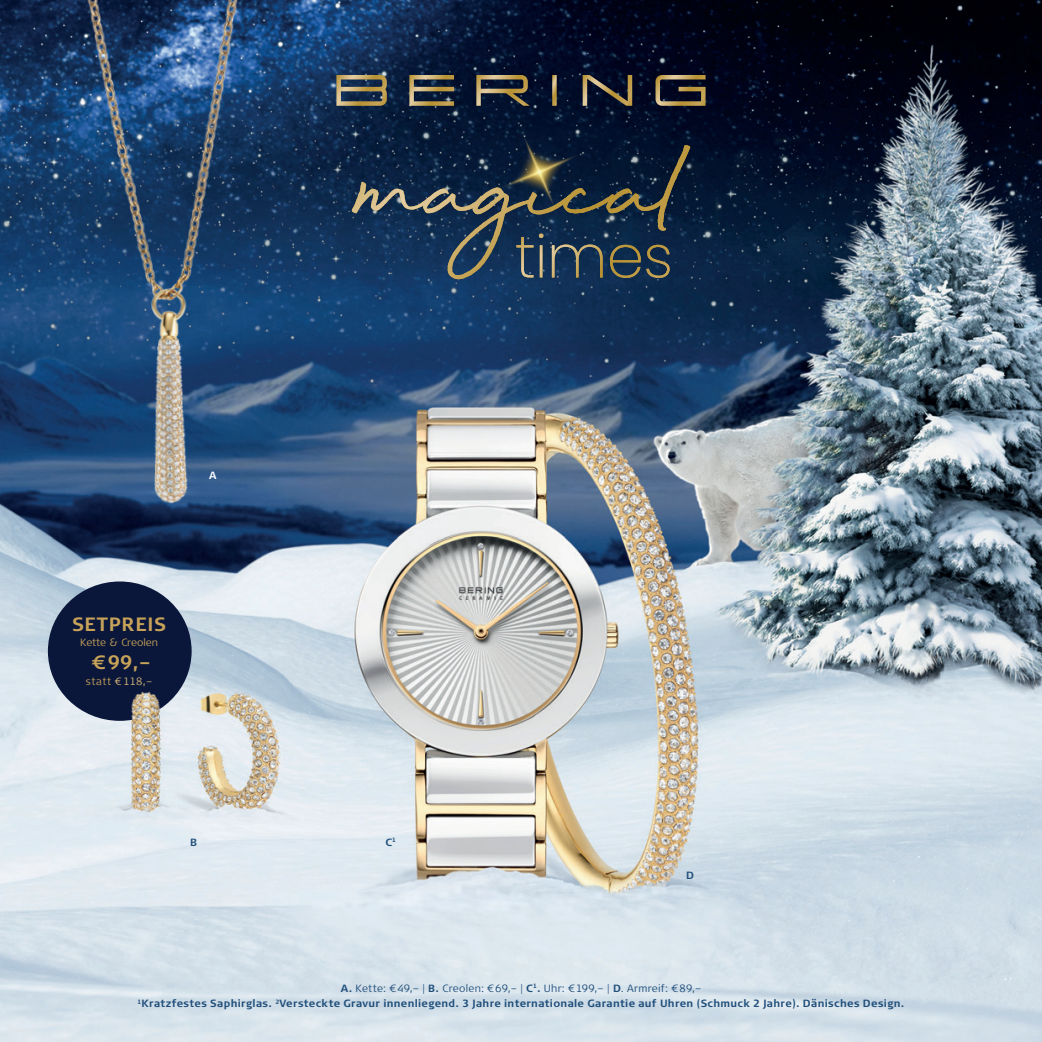
<style>
.page{position:relative;width:1042px;height:1042px;background:#fff}
.page>*{position:absolute;margin:0;border:0;box-sizing:border-box;transform-origin:0 0}
.t1{font:700 19.25px "Signa Pro";letter-spacing:.04em;color:#c7a359}
.t2{font:700 10.5px/15.8px "Signa Pro";letter-spacing:.03em;color:#1f4e7a;text-align:center}
.t3{font:300 10.5px "Signa Pro";letter-spacing:-.005em;color:#c7a359}
.t4{font:300 10.5px "Signa Pro";letter-spacing:.045em;color:#d1b477}
.t5{font:700 10.5px "Signa Pro";color:#fff}
.s1{color:#c7a359}
.s2{font-weight:300}
</style>
<div class="page">
<img style="left:0;top:0;width:1042px;height:1042px">
<div style="left:48px;top:581px;width:144px;height:140px;background:#0a163a;border-radius:50%"></div>
<img style="left:107px;top:692px;width:69px;height:87px">
<img style="left:3px;top:0;width:422px;height:570px">
<svg style="left:655px;top:75px;width:50px;height:31px;background:#584d3b"></svg>
<svg style="left:409px;top:75px;width:45px;height:31px"></svg>
<svg style="left:552px;top:75px;width:5px;height:31px"></svg>
<svg style="left:583px;top:75px;width:49px;height:31px;background:#413d39"></svg>
<svg style="left:336px;top:75px;width:51px;height:31px;background:#706c58"></svg>
<svg style="left:476px;top:75px;width:54px;height:31px;background:#524e43"></svg>
<svg style="left:352px;top:145px;width:338px;height:134px;background:#243a51"></svg>
<svg style="left:595px;top:145px;width:90px;height:65px;background:#202b35"></svg>
<svg style="left:483px;top:106px;width:112px;height:117px;background:#1f2d3b"></svg>
<p class="t5" style="left:209px;top:468px;width:9px">A</p>
<p class="t1" style="left:72px;top:611px;width:95px">SETPREIS</p>
<p class="t3" style="left:80px;top:635px;width:79px">Kette &amp; Creolen</p>
<p class="t1" style="left:92px;top:649px;width:60px">€99,–</p>
<p class="t4" style="left:86px;top:674px;width:68px"><span class="s1">statt</span> € 118,–</p>
<p class="t2" style="left:190px;top:833px;width:8px">B</p>
<p class="t2" style="left:385px;top:833px;width:12px">C<sup>1</sup></p>
<p class="t2" style="left:686px;top:867px;width:9px">D</p>
<p class="t2" style="left:138px;top:979px;width:768px">A. <span class="s2">Kette: €49,– |</span> B. <span class="s2">Creolen: €69,– |</span> C<sup>1</sup>. <span class="s2">Uhr: €199,– |</span> D<span class="s2">. Armreif: €89,–<br></span><sup>1</sup>Kratzfestes Saphirglas. <sup>2</sup>Versteckte Gravur innenliegend. 3 Jahre internationale Garantie auf Uhren (Schmuck 2 Jahre). Dänisches Design.</p>
</div>
